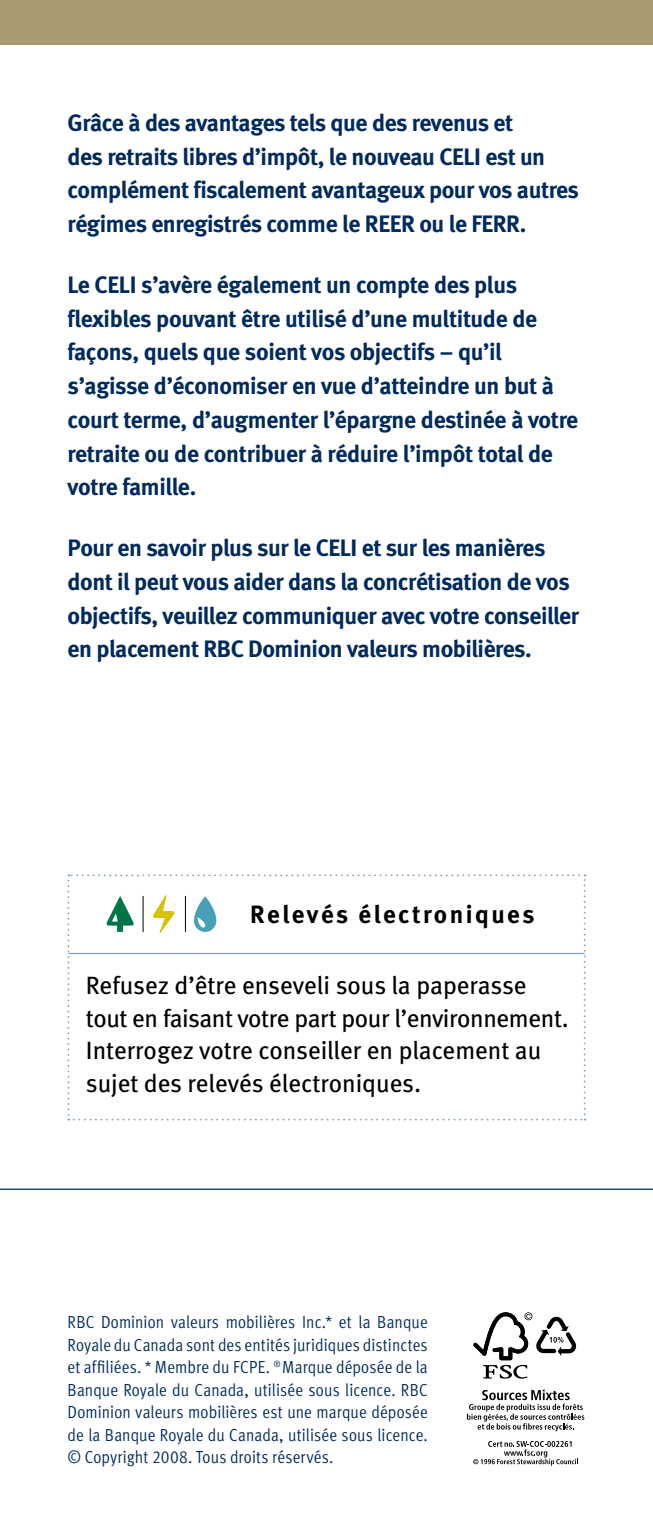
<style>
.page{position:relative;width:653px;height:1530px;background:#fff}
.page>*{position:absolute;margin:0;border:0;box-sizing:border-box;transform-origin:0 0}
.t1{font:25px/32.5px "Meta Book LF";letter-spacing:-.005em;color:#000}
.t2{font:25px "Meta Bold LF";letter-spacing:.1em;color:#000}
.t3{font:23.75px/33.8px "Meta Bold LF";letter-spacing:-.02em;color:#002b5c}
.t4{font:17.5px/22.5px "Meta Cond Normal LF";letter-spacing:.01em;color:#002b5c;text-align:justify}
</style>
<div class="page">
<div style="left:0;top:0;width:652px;height:45px;background:#a8996e"></div>
<hr style="left:0;top:1189px;width:652px;height:1px;background:#002b5c">
<svg style="left:68px;top:874px;width:517px;height:247px"></svg>
<hr style="left:143px;top:896px;width:1px;height:36px;background:#000">
<hr style="left:185px;top:896px;width:1px;height:36px;background:#000">
<hr style="left:68px;top:953px;width:516px;height:1px;background:#81a1b7">
<svg style="left:466px;top:1312px;width:119px;height:154px"></svg>
<p class="t3" style="left:68px;top:106px;width:513px">Grâce à des avantages tels que des revenus et<br>des retraits libres d’impôt, le nouveau CELI est un complément fiscalement avantageux pour vos autres régimes enregistrés comme le REER ou le FERR.</p>
<p class="t3" style="left:68px;top:268px;width:512px">Le CELI s’avère également un compte des plus flexibles pouvant être utilisé d’une multitude de façons, quels que soient vos objectifs – qu’il s’agisse d’économiser en vue d’atteindre un but à court terme, d’augmenter l’épargne destinée à votre retraite ou de contribuer à réduire l’impôt total de votre famille.</p>
<p class="t3" style="left:68px;top:531px;width:513px">Pour en savoir plus sur le CELI et sur les manières dont il peut vous aider dans la concrétisation de vos objectifs, veuillez communiquer avec votre conseiller en placement RBC Dominion valeurs mobilières.</p>
<p class="t2" style="left:250px;top:899px;width:285px">Relevés électroniques</p>
<p class="t1" style="left:86px;top:969px;width:484px">Refusez d’être enseveli sous la paperasse tout en faisant votre part pour l’environnement.<br>Interrogez votre conseiller en placement au sujet des relevés électroniques.</p>
<p class="t4" style="left:68px;top:1311px;width:362px">RBC Dominion valeurs mobilières Inc.* et la Banque Royale du Canada sont des entités juridiques distinctes et affiliées. * Membre du FCPE. <sup>®</sup> Marque déposée de la Banque Royale du Canada, utilisée sous licence. RBC Dominion valeurs mobilières est une marque déposée de la Banque Royale du Canada, utilisée sous licence. © Copyright 2008. Tous droits réservés.</p>
</div>
